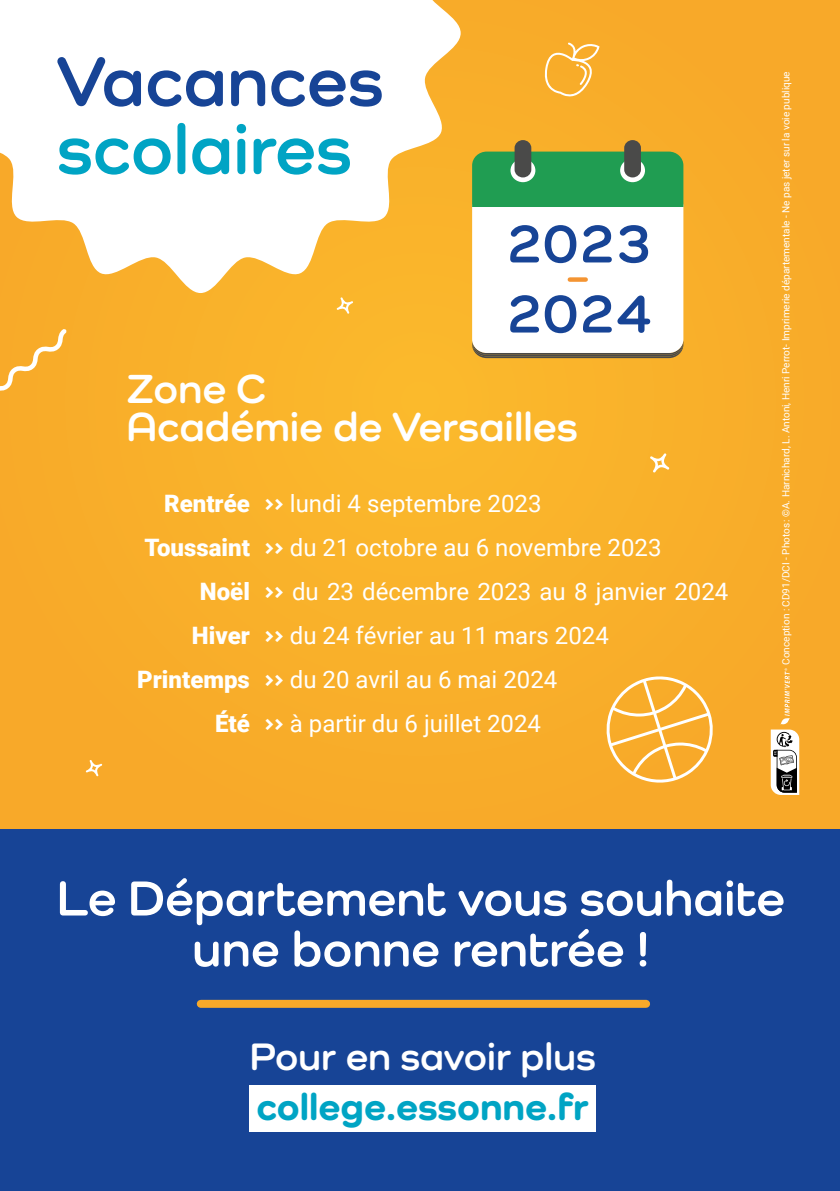
<style>
.page{position:relative;width:840px;height:1191px;background:#fff}
.page>*{position:absolute;margin:0;border:0;box-sizing:border-box;transform-origin:0 0}
.t1{font:700 72px "Como";color:#00a4c4}
.t2{font:700 72px "Como";color:#174496}
.t3{font:700 56.4px/70px "Como";color:#174496}
.t4{font:700 50.8px/50.8px "Como";color:#fff;text-align:center}
.t5{font:700 42px/38px "Como";color:#fff}
.t6{font:700 39.6px "Como";color:#fff}
.t7{font:800 38.8px "Como";color:#00a4c4}
.t8{font:24px/44px "Roboto";color:#fff}
.t9{font:900 24px/44px "Roboto";color:#fff;text-align:right}
.t10{font:10px "Roboto";color:#fff}
.s1{font-family:"Nexa";font-weight:700}
</style>
<div class="page">
<div style="left:0;top:829px;width:839px;height:362px;background:#174496"></div>
<div style="left:249px;top:1085px;width:346px;height:47px;background:#fff"></div>
<div style="left:0;top:0;width:839px;height:829px;background:#f8ad2a"></div>
<svg style="left:0;top:0;width:460px;height:293px;fill:#fff"></svg>
<svg style="left:770px;top:668px;width:28px;height:127px"></svg>
<svg style="left:544px;top:42px;width:55px;height:55px"></svg>
<svg style="left:86px;top:760px;width:16px;height:16px"></svg>
<svg style="left:336px;top:297px;width:17px;height:17px"></svg>
<svg style="left:606px;top:676px;width:107px;height:107px"></svg>
<svg style="left:0;top:329px;width:67px;height:62px"></svg>
<svg style="left:650px;top:453px;width:19px;height:20px"></svg>
<svg style="left:472px;top:152px;width:211px;height:206px;background:#c4e2ce"></svg>
<svg style="left:510px;top:159px;width:25px;height:23px"></svg>
<svg style="left:619px;top:159px;width:25px;height:23px"></svg>
<div style="left:514px;top:140px;width:17px;height:37px;background:#4a4a49;border-radius:8px"></div>
<div style="left:624px;top:140px;width:16px;height:37px;background:#4a4a49;border-radius:8px"></div>
<div style="left:569px;top:277px;width:16px;height:5px;background:#f49432"></div>
<div style="left:201px;top:999px;width:444px;height:8px;background:#f8a929"></div>
<h1 class="t2" style="left:57px;top:37px;width:328px">Vacances</h1>
<h1 class="t1" style="left:57px;top:105px;width:296px">scolaires</h1>
<h2 class="t3" style="left:505px;top:207px;width:147px">2023<br>2024</h2>
<h3 class="t5" style="left:127px;top:368px;width:452px">Zone C<br>Académie de Versailles</h3>
<p class="t9" style="left:137px;top:481px;width:114px">Rentrée<br>Toussaint<br>Noël<br>Hiver<br>Printemps<br>Été</p>
<p class="t8" style="left:265px;top:481px;width:465px"><span class="s1">&gt;&gt;</span> lundi 4 septembre 2023<br><span class="s1">&gt;&gt;</span> du 21 octobre au 6 novembre 2023<br><span class="s1">&gt;&gt;</span> du 23 décembre 2023 au 8 janvier 2024 <span class="s1">&gt;&gt;</span> du 24 février au 11 mars 2024<br><span class="s1">&gt;&gt;</span> du 20 avril au 6 mai 2024<br><span class="s1">&gt;&gt;</span> à partir du 6 juillet 2024</p>
<p class="t10" style="left:778px;top:665px;width:595px;rotate:-90deg">Conception : CD91/DCI - Photos : ©A. Harnichard, L. Antoni, Henri Perrot- Imprimerie départementale - Ne pas jeter sur la voie publique</p>
<h3 class="t4" style="left:57px;top:871px;width:729px">Le Département vous souhaite une bonne rentrée !</h3>
<h3 class="t6" style="left:249px;top:1032px;width:347px">Pour en savoir plus</h3>
<h3 class="t7" style="left:256px;top:1082px;width:334px">college.essonne.fr</h3>
</div>
